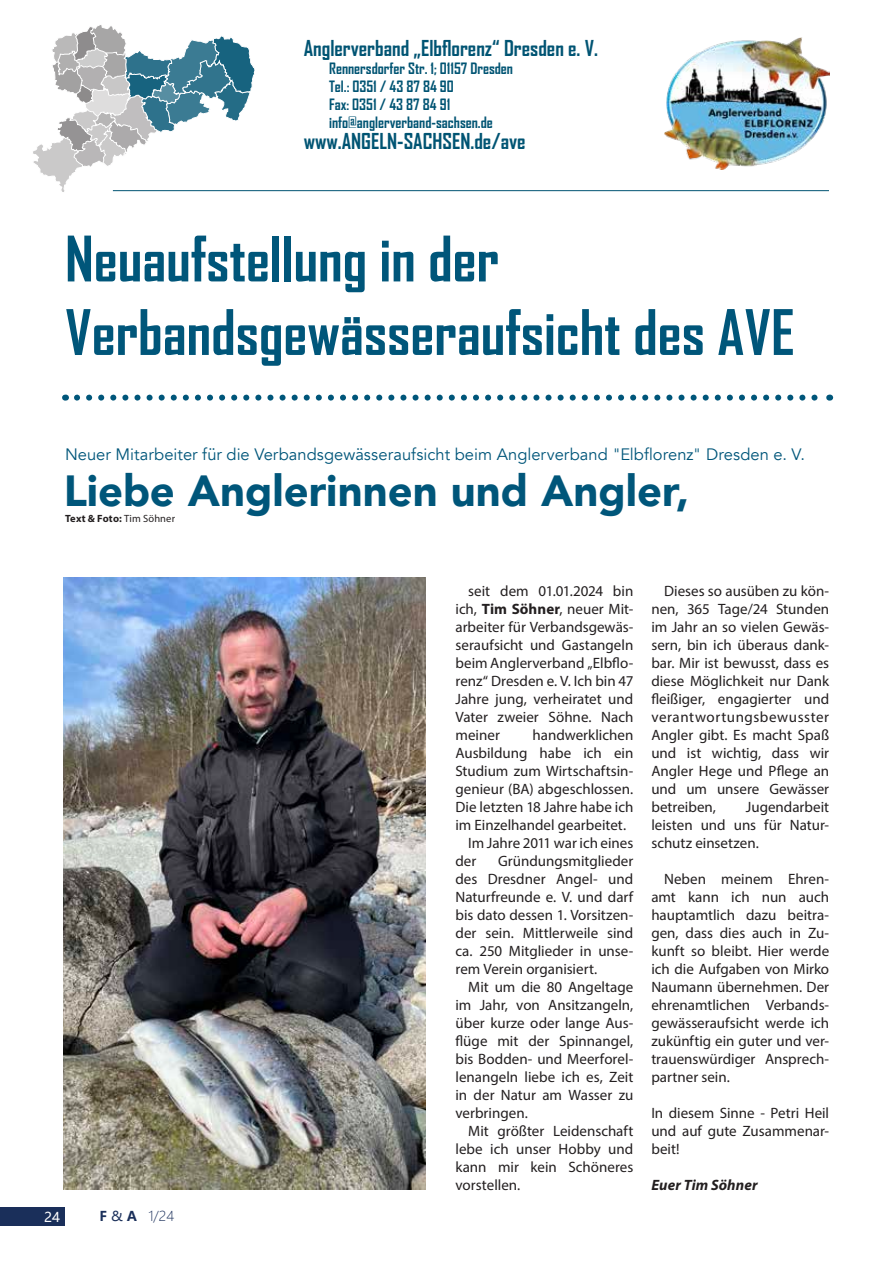
<style>
.page{position:relative;width:893px;height:1263px;background:#fff}
.page>*{position:absolute;margin:0;border:0;box-sizing:border-box;transform-origin:0 0}
.t1{font:700 60px/73.5px "Agency FB";color:#00567a}
.t2{font:900 43.5px "Avenir LT Com";color:#00567a}
.t3{font:700 21px "Agency FB";color:#005473}
.t4{font:16.5px "Avenir LT Com";color:#00567a}
.t5{font:15px/18px "Myriad Pro";color:#231f20;text-align:justify}
.t6{font:700 15px/18px "Agency FB";color:#005473}
.t7{font:italic 700 15px "Myriad Pro";letter-spacing:.01em;color:#231f20}
.t8{font:300 13.5px "Microsoft Ya Hei";color:#1a2f5a}
.t9{font:13.5px "Microsoft Ya Hei";color:#fff}
.t10{font:700 10.5px "Myriad Pro";letter-spacing:.015em;color:#231f20}
.s1{font-weight:400}
.s2{font-weight:700}
</style>
<div class="page">
<div style="left:0;top:1208px;width:64px;height:18px;background:#1a2f5a"></div>
<svg style="left:33px;top:25px;width:223px;height:167px"></svg>
<img style="left:664px;top:38px;width:165px;height:132px">
<hr style="left:113px;top:190px;width:716px;height:1px;background:#005473">
<img style="left:64px;top:577px;width:362px;height:612px">
<svg style="left:77px;top:395px;width:741px;height:6px"></svg>
<h3 class="t3" style="left:304px;top:35px;width:296px">Anglerverband „Elbflorenz“ Dresden e. V.</h3>
<p class="t6" style="left:329px;top:77px;width:165px">Tel.: 0351 / 43 87 84 90<br>Fax: 0351 / 43 87 84 91 info@anglerverband-sachsen.de</p>
<p class="t6" style="left:329px;top:59px;width:185px">Rennersdorfer Str. 1; 01157 Dresden</p>
<h3 class="t3" style="left:304px;top:128px;width:223px">www.ANGELN-SACHSEN.de/ave</h3>
<h1 class="t1" style="left:65px;top:221px;width:731px">Neuaufstellung in der<br>Verbandsgewässeraufsicht des AVE</h1>
<p class="t4" style="left:65px;top:445px;width:741px">Neuer Mitarbeiter für die Verbandsgewässeraufsicht beim Anglerverband "Elbflorenz" Dresden e. V.</p>
<h2 class="t2" style="left:64px;top:464px;width:627px">Liebe Anglerinnen und Angler,</h2>
<p class="t10" style="left:65px;top:512px;width:112px">Text &amp; Foto: <span class="s1">Tim Söhner</span></p>
<p class="t9" style="left:44px;top:1208px;width:17px">24</p>
<p class="t8" style="left:100px;top:1207px;width:76px"><span class="s2">F</span> <span class="s1">&amp;</span> <span class="s2">A</span> 1/24</p>
<p class="t5" style="left:455px;top:581px;width:179px;text-indent:13px">seit dem 01.01.2024 bin ich, <span class="s2">Tim Söhner</span>, neuer Mit&shy;arbeiter für Verbandsgewäs&shy;seraufsicht und Gastangeln beim Anglerverband „Elbflo&shy;renz“ Dresden e. V. Ich bin 47<br>Jahre jung, verheiratet und Vater zweier Söhne. Nach meiner</p>
<p class="t5" style="left:532px;top:725px;width:102px">handwerklichen</p>
<p class="t5" style="left:455px;top:743px;width:179px">Ausbildung habe ich ein</p>
<p class="t5" style="left:455px;top:761px;width:179px">Studium zum Wirtschaftsin-</p>
<p class="t5" style="left:455px;top:779px;width:179px">genieur (BA) abgeschlossen.</p>
<p class="t5" style="left:455px;top:797px;width:179px">Die letzten 18 Jahre habe ich</p>
<p class="t5" style="left:455px;top:815px;width:172px">im Einzelhandel gearbeitet.</p>
<p class="t5" style="left:468px;top:833px;width:167px">Im Jahre 2011 war ich eines</p>
<p class="t5" style="left:455px;top:851px;width:22px">der</p>
<p class="t5" style="left:455px;top:851px;width:179px;text-indent:43px">Gründungsmitglieder des Dresdner Angel- und Naturfreunde e. V. und darf bis dato dessen 1. Vorsitzen&shy;der sein. Mittlerweile sind ca. 250 Mitglieder in unse&shy;rem Verein organisiert.</p>
<p class="t5" style="left:455px;top:977px;width:179px;text-indent:13px">Mit um die 80 Angeltage im Jahr, von Ansitzangeln, über kurze oder lange Aus&shy;flüge mit der Spinnangel, bis Bodden- und Meerforel&shy;lenangeln liebe ich es, Zeit in der Natur am Wasser zu verbringen.</p>
<p class="t5" style="left:455px;top:1121px;width:179px;text-indent:13px">Mit größter Leidenschaft lebe ich unser Hobby und kann mir kein Schöneres vorstellen.</p>
<p class="t5" style="left:651px;top:581px;width:179px;text-indent:13px">Dieses so ausüben zu kön&shy;nen, 365 Tage/24 Stunden im Jahr an so vielen Gewäs&shy;sern, bin ich überaus dank&shy;bar. Mir ist bewusst, dass es diese Möglichkeit nur Dank fleißiger, engagierter und verantwortungsbewusster Angler gibt. Es macht Spaß und ist wichtig, dass wir Angler Hege und Pflege an und um unsere Gewässer betreiben,</p>
<p class="t5" style="left:651px;top:797px;width:179px;text-indent:94px">Jugendarbeit leisten und uns für Natur&shy;schutz einsetzen.</p>
<p class="t5" style="left:651px;top:869px;width:179px;text-indent:13px">Neben meinem Ehren&shy;amt kann ich nun auch hauptamtlich dazu beitra&shy;gen, dass dies auch in Zu&shy;kunft so bleibt. Hier werde ich die Aufgaben von Mirko Naumann übernehmen. Der ehrenamtlichen Verbands&shy;gewässeraufsicht werde ich zukünftig ein guter und ver&shy;trauenswürdiger Ansprech&shy;partner sein.</p>
<p class="t5" style="left:651px;top:1103px;width:179px">In diesem Sinne - Petri Heil und auf gute Zusammenar&shy;beit!</p>
<p class="t7" style="left:651px;top:1175px;width:108px">Euer Tim Söhner</p>
</div>
